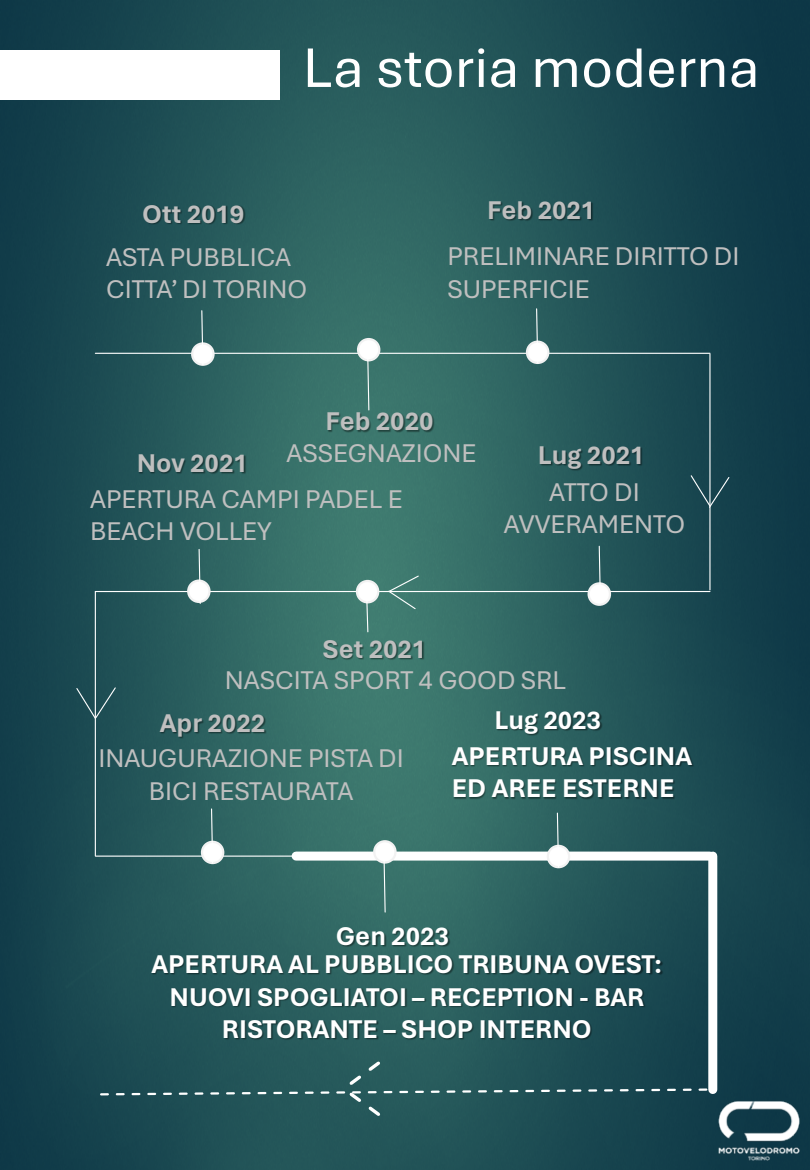
<style>
.page{position:relative;width:810px;height:1170px;background:#fff}
.page>*{position:absolute;margin:0;border:0;box-sizing:border-box;transform-origin:0 0}
.t1{font:58.5px "Aptos";color:#fff}
.t2{font:27px/32.4px "Aptos";color:#bfbfbf}
.t3{font:700 27px/32.4px "Aptos";color:#fff;text-align:center}
.t4{font:700 27px "Aptos";color:#bfbfbf}
</style>
<div class="page">
<img style="left:0;top:0;width:810px;height:1170px">
<hr style="left:96px;top:856px;width:615px;height:1px;background:#fff">
<img style="left:683px;top:1076px;width:127px;height:94px">
<hr style="left:95px;top:353px;width:615px;height:1px;background:#fff">
<img style="left:135px;top:940px;width:552px;height:60px">
<img style="left:153px;top:972px;width:242px;height:60px">
<img style="left:395px;top:972px;width:18px;height:32px">
<img style="left:413px;top:972px;width:150px;height:32px">
<img style="left:563px;top:972px;width:14px;height:32px">
<img style="left:577px;top:972px;width:92px;height:60px">
<img style="left:205px;top:1004px;width:162px;height:49px">
<img style="left:367px;top:1004px;width:17px;height:49px">
<img style="left:384px;top:1004px;width:227px;height:49px">
<img style="left:435px;top:731px;width:282px;height:61px">
<img style="left:435px;top:764px;width:259px;height:60px">
<hr style="left:709px;top:354px;width:2px;height:236px;background:#fff">
<hr style="left:95px;top:591px;width:615px;height:1px;background:#fff">
<hr style="left:95px;top:592px;width:1px;height:264px;background:#fff">
<div style="left:708px;top:856px;width:9px;height:234px;background:#fff"></div>
<div style="left:192px;top:343px;width:22px;height:22px;background:#fff;border-radius:50%"></div>
<div style="left:191px;top:342px;width:24px;height:24px;border:2px solid #f2f2f2;border-radius:50%"></div>
<svg style="left:201px;top:310px;width:3px;height:56px"></svg>
<div style="left:527px;top:342px;width:21px;height:21px;background:#fff;border-radius:50%"></div>
<div style="left:526px;top:341px;width:23px;height:23px;border:2px solid #f2f2f2;border-radius:50%"></div>
<svg style="left:535px;top:308px;width:4px;height:56px"></svg>
<div style="left:296px;top:852px;width:414px;height:9px;background:#fff"></div>
<div style="left:358px;top:339px;width:21px;height:21px;background:#fff;border-radius:50%"></div>
<div style="left:357px;top:338px;width:23px;height:23px;border:2px solid #f2f2f2;border-radius:50%"></div>
<svg style="left:367px;top:358px;width:3px;height:39px"></svg>
<div style="left:589px;top:583px;width:21px;height:22px;background:#fff;border-radius:50%"></div>
<div style="left:588px;top:582px;width:23px;height:24px;border:2px solid #f2f2f2;border-radius:50%"></div>
<svg style="left:598px;top:545px;width:3px;height:40px"></svg>
<div style="left:188px;top:581px;width:21px;height:21px;background:#fff;border-radius:50%"></div>
<div style="left:187px;top:580px;width:24px;height:23px;border:2px solid #f2f2f2;border-radius:50%"></div>
<svg style="left:198px;top:548px;width:3px;height:57px"></svg>
<div style="left:202px;top:842px;width:21px;height:21px;background:#fff;border-radius:50%"></div>
<div style="left:201px;top:841px;width:23px;height:23px;border:2px solid #f2f2f2;border-radius:50%"></div>
<svg style="left:210px;top:808px;width:4px;height:56px"></svg>
<div style="left:548px;top:846px;width:21px;height:21px;background:#fff;border-radius:50%"></div>
<div style="left:547px;top:845px;width:23px;height:23px;border:2px solid #f2f2f2;border-radius:50%"></div>
<svg style="left:556px;top:812px;width:4px;height:56px"></svg>
<div style="left:374px;top:841px;width:22px;height:22px;background:#fff;border-radius:50%"></div>
<div style="left:373px;top:840px;width:24px;height:24px;border:2px solid #f2f2f2;border-radius:50%"></div>
<svg style="left:383px;top:861px;width:3px;height:51px"></svg>
<img style="left:125px;top:189px;width:139px;height:60px">
<img style="left:470px;top:185px;width:51px;height:60px">
<img style="left:521px;top:185px;width:93px;height:60px">
<img style="left:309px;top:397px;width:50px;height:60px">
<img style="left:359px;top:397px;width:94px;height:60px">
<img style="left:521px;top:430px;width:143px;height:60px">
<img style="left:120px;top:438px;width:53px;height:60px">
<img style="left:173px;top:438px;width:94px;height:60px">
<img style="left:478px;top:695px;width:142px;height:60px">
<img style="left:143px;top:699px;width:48px;height:60px">
<img style="left:191px;top:699px;width:93px;height:60px">
<img style="left:319px;top:912px;width:55px;height:60px">
<img style="left:374px;top:912px;width:94px;height:60px">
<svg style="left:99px;top:1053px;width:613px;height:72px;background:#245459"></svg>
<svg style="left:690px;top:474px;width:40px;height:35px"></svg>
<svg style="left:387px;top:575px;width:33px;height:35px"></svg>
<svg style="left:75px;top:686px;width:42px;height:34px"></svg>
<div style="left:357px;top:581px;width:21px;height:21px;background:#fff;border-radius:50%"></div>
<div style="left:356px;top:580px;width:23px;height:23px;border:2px solid #f2f2f2;border-radius:50%"></div>
<svg style="left:366px;top:600px;width:3px;height:24px"></svg>
<img style="left:306px;top:624px;width:140px;height:61px">
<div style="left:0;top:50px;width:280px;height:50px;background:#fff"></div>
<p class="t1" style="left:303px;top:28px;width:458px">La storia moderna</p>
<p class="t4" style="left:142px;top:195px;width:104px">Ott 2019</p>
<p class="t4" style="left:487px;top:191px;width:109px">Feb 2021</p>
<p class="t2" style="left:106px;top:240px;width:203px">ASTA PUBBLICA<br>CITTA’ DI TORINO</p>
<p class="t2" style="left:447px;top:239px;width:294px">PRELIMINARE DIRITTO DI<br>SUPERFICIE</p>
<p class="t4" style="left:326px;top:403px;width:109px">Feb 2020</p>
<p class="t2" style="left:286px;top:436px;width:192px">ASSEGNAZIONE</p>
<p class="t4" style="left:137px;top:445px;width:113px">Nov 2021</p>
<p class="t4" style="left:538px;top:437px;width:108px">Lug 2021</p>
<p class="t2" style="left:90px;top:482px;width:314px">APERTURA CAMPI PADEL E<br>BEACH VOLLEY</p>
<p class="t4" style="left:323px;top:631px;width:105px">Set 2021</p>
<p class="t2" style="left:504px;top:474px;width:183px;text-align:center">ATTO DI<br>AVVERAMENTO</p>
<p class="t2" style="left:225px;top:662px;width:343px">NASCITA SPORT 4 GOOD SRL</p>
<p class="t4" style="left:160px;top:705px;width:107px">Apr 2022</p>
<p class="t3" style="left:494px;top:703px;width:108px">Lug 2023</p>
<p class="t2" style="left:98px;top:741px;width:307px;text-align:center">INAUGURAZIONE PISTA DI<br>BICI RESTAURATA</p>
<p class="t3" style="left:452px;top:739px;width:242px;text-align:left">APERTURA PISCINA<br>ED AREE ESTERNE</p>
<p class="t3" style="left:336px;top:919px;width:114px">Gen 2023</p>
<p class="t3" style="left:152px;top:947px;width:512px">APERTURA AL PUBBLICO TRIBUNA OVEST:<br>NUOVI SPOGLIATOI – RECEPTION - BAR<br>RISTORANTE – SHOP INTERNO</p>
</div>
